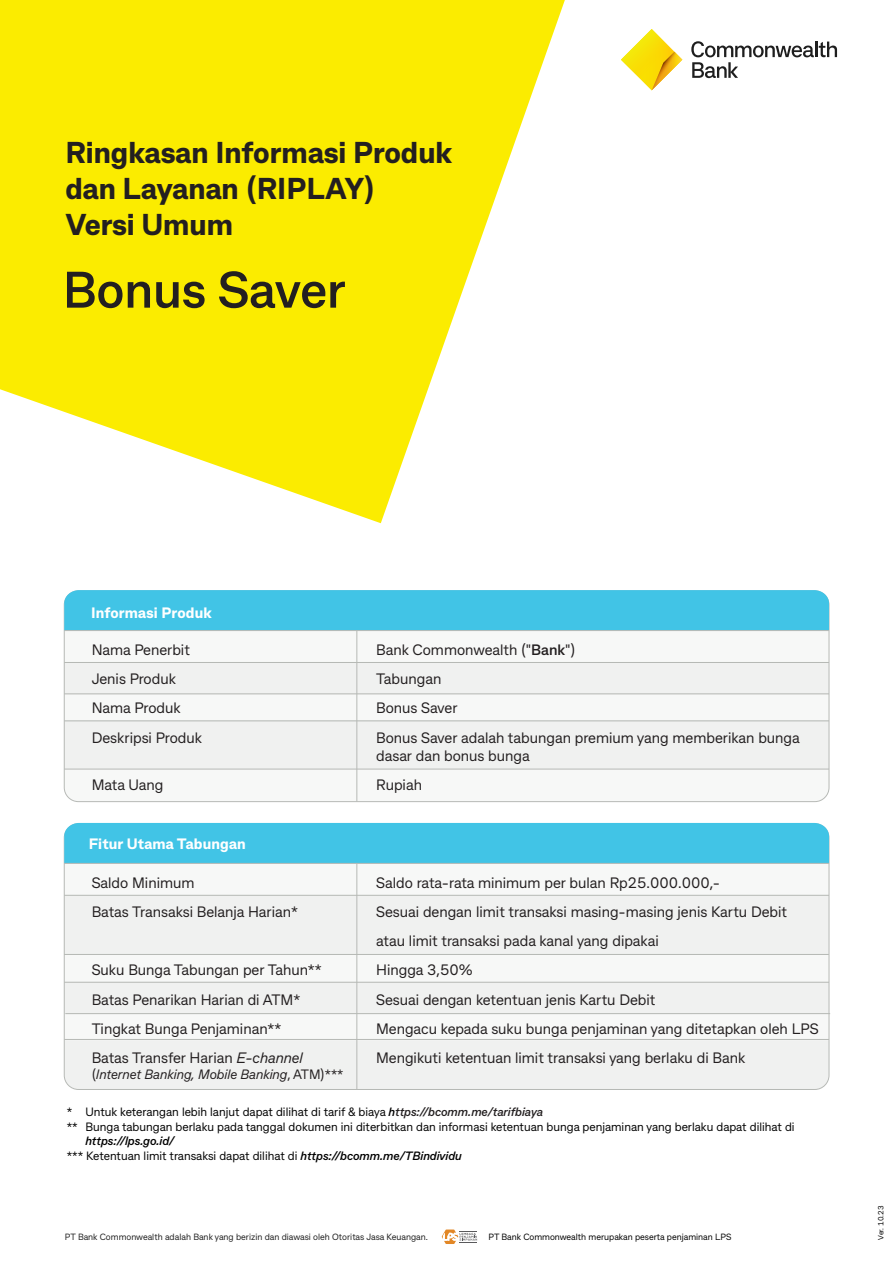
<style>
.page{position:relative;width:893px;height:1263px;background:#fff}
.page>*{position:absolute;margin:0;border:0;box-sizing:border-box;transform-origin:0 0}
.t1{font:700 51px "CBA Beacon Sans";color:#231f20}
.t2{font:800 30px/36px "CBA Beacon Sans";color:#231f20}
.t3{font:15px/18px "CBA Beacon Sans";color:#231f20}
.t4{font:800 15px "CBA Beacon Sans";letter-spacing:.01em;color:#fff}
.t5{font:italic 13.5px "CBA Beacon Sans";color:#231f20}
.t6{font:12px/14.4px "CBA Beacon Sans";color:#000}
.t7{font:italic 700 12px/14.4px "CBA Beacon Sans";color:#000}
.t8{font:9px "CBA Beacon Sans";color:#1e1e1e}
.t9{font:9px "CBA Beacon Sans";color:#000}
.t10{font:7.5px "CBA Beacon Sans";color:#000}
.s1{font-weight:700}
.s2{font-style:italic}
.s3{font-style:normal}
.s4{font-weight:700;font-style:italic}
.s5{font-weight:700;font-style:italic;color:#231f20}
.s6{font-weight:400;font-style:normal}
</style>
<div class="page">
<svg style="left:0;top:0;width:565px;height:523px;fill:#fbec00"></svg>
<div style="left:64px;top:631px;width:765px;height:31px;background:#f7f8f7"></div>
<div style="left:64px;top:662px;width:765px;height:32px;background:#f0f1f0"></div>
<div style="left:64px;top:694px;width:765px;height:27px;background:#f7f8f7"></div>
<div style="left:64px;top:721px;width:765px;height:48px;background:#f0f1f0"></div>
<div style="left:64px;top:590px;width:765px;height:40px;background:#41c4e6"></div>
<hr style="left:64px;top:662px;width:765px;height:1px;background:#b6b9b5">
<hr style="left:64px;top:630px;width:765px;height:1px;background:#b6b9b5">
<hr style="left:64px;top:694px;width:765px;height:1px;background:#b6b9b5">
<hr style="left:64px;top:721px;width:765px;height:1px;background:#b6b9b5">
<hr style="left:64px;top:769px;width:765px;height:1px;background:#b6b9b5">
<hr style="left:357px;top:630px;width:1px;height:171px;background:#b6b9b5">
<svg style="left:691px;top:41px;width:146px;height:37px"></svg>
<svg style="left:621px;top:29px;width:61px;height:61px"></svg>
<div style="left:64px;top:1041px;width:765px;height:48px;background:#f0f1f0"></div>
<div style="left:64px;top:864px;width:765px;height:31px;background:#f7f8f7"></div>
<div style="left:64px;top:895px;width:765px;height:59px;background:#f0f1f0"></div>
<div style="left:64px;top:982px;width:765px;height:32px;background:#f0f1f0"></div>
<div style="left:64px;top:955px;width:765px;height:27px;background:#f7f8f7"></div>
<div style="left:64px;top:1014px;width:765px;height:27px;background:#f7f8f7"></div>
<div style="left:64px;top:823px;width:765px;height:40px;background:#41c4e6"></div>
<hr style="left:64px;top:895px;width:765px;height:1px;background:#b6b9b5">
<hr style="left:64px;top:863px;width:765px;height:1px;background:#b6b9b5">
<hr style="left:64px;top:954px;width:765px;height:1px;background:#b6b9b5">
<hr style="left:64px;top:982px;width:765px;height:1px;background:#b6b9b5">
<hr style="left:65px;top:1013px;width:765px;height:1px;background:#b6b9b5">
<hr style="left:64px;top:1039px;width:765px;height:1px;background:#b6b9b5">
<hr style="left:357px;top:863px;width:1px;height:226px;background:#b6b9b5">
<svg style="left:442px;top:1229px;width:35px;height:15px"></svg>
<h2 class="t2" style="left:65px;top:134px;width:388px">Ringkasan Informasi Produk dan Layanan (RIPLAY)<br>Versi Umum</h2>
<h1 class="t1" style="left:63px;top:256px;width:285px">Bonus Saver</h1>
<p class="t4" style="left:91px;top:603px;width:122px">Informasi Produk</p>
<p class="t3" style="left:92px;top:640px;width:100px">Nama Penerbit</p>
<p class="t3" style="left:376px;top:640px;width:201px">Bank Commonwealth ("<span class="s1">Bank</span>")</p>
<p class="t3" style="left:92px;top:669px;width:86px">Jenis Produk</p>
<p class="t3" style="left:376px;top:669px;width:67px">Tabungan</p>
<p class="t3" style="left:92px;top:698px;width:91px">Nama Produk</p>
<p class="t3" style="left:376px;top:698px;width:83px">Bonus Saver</p>
<p class="t3" style="left:92px;top:728px;width:112px">Deskripsi Produk</p>
<p class="t3" style="left:376px;top:728px;width:425px">Bonus Saver adalah tabungan premium yang memberikan bunga dasar dan bonus bunga</p>
<p class="t3" style="left:92px;top:775px;width:73px">Mata Uang</p>
<p class="t3" style="left:376px;top:775px;width:47px">Rupiah</p>
<p class="t4" style="left:89px;top:834px;width:159px">Fitur Utama Tabungan</p>
<p class="t3" style="left:92px;top:873px;width:104px">Saldo Minimum</p>
<p class="t3" style="left:376px;top:873px;width:345px">Saldo rata-rata minimum per bulan Rp25.000.000,-</p>
<p class="t3" style="left:92px;top:902px;width:208px">Batas Transaksi Belanja Harian*</p>
<p class="t3" style="left:376px;top:896px;width:412px;line-height:29.2px">Sesuai dengan limit transaksi masing-masing jenis Kartu Debit atau limit transaksi pada kanal yang dipakai</p>
<p class="t3" style="left:92px;top:960px;width:232px">Suku Bunga Tabungan per Tahun**</p>
<p class="t3" style="left:376px;top:960px;width:98px">Hingga 3,50%</p>
<p class="t3" style="left:92px;top:990px;width:210px">Batas Penarikan Harian di ATM*</p>
<p class="t3" style="left:376px;top:990px;width:281px">Sesuai dengan ketentuan jenis Kartu Debit</p>
<p class="t3" style="left:92px;top:1019px;width:191px">Tingkat Bunga Penjaminan**</p>
<p class="t3" style="left:376px;top:1019px;width:444px">Mengacu kepada suku bunga penjaminan yang ditetapkan oleh LPS</p>
<p class="t3" style="left:92px;top:1048px;width:212px">Batas Transfer Harian <span class="s2">E-channel</span></p>
<p class="t3" style="left:376px;top:1048px;width:371px">Mengikuti ketentuan limit transaksi yang berlaku di Bank</p>
<p class="t5" style="left:92px;top:1066px;width:253px"><span class="s3">(</span>Internet Banking, Mobile Banking<span class="s3">, ATM)***</span></p>
<p class="t6" style="left:67px;top:1104px;width:729px">* Untuk keterangan lebih lanjut dapat dilihat di tarif &amp; biaya <span class="s4">h</span><span class="s5">ttps://bcomm.me/tarifbiaya<br></span>** Bunga tabungan berlaku pada tanggal dokumen ini diterbitkan dan informasi ketentuan bunga penjaminan yang berlaku dapat dilihat di</p>
<p class="t7" style="left:67px;top:1133px;width:397px;text-indent:19px">https://lps.go.id/<br><span class="s6">*** Ketentuan limit transaksi dapat dilihat di</span> https://bcomm.me/TBindividu</p>
<p class="t8" style="left:65px;top:1230px;width:365px">PT Bank Commonwealth adalah Bank yang berizin dan diawasi oleh Otoritas Jasa Keuangan.</p>
<p class="t9" style="left:488px;top:1231px;width:244px">PT Bank Commonwealth merupakan peserta penjaminan LPS</p>
<p class="t10" style="left:876px;top:1240px;width:36px;rotate:-90deg">Ver. 10.23</p>
</div>
